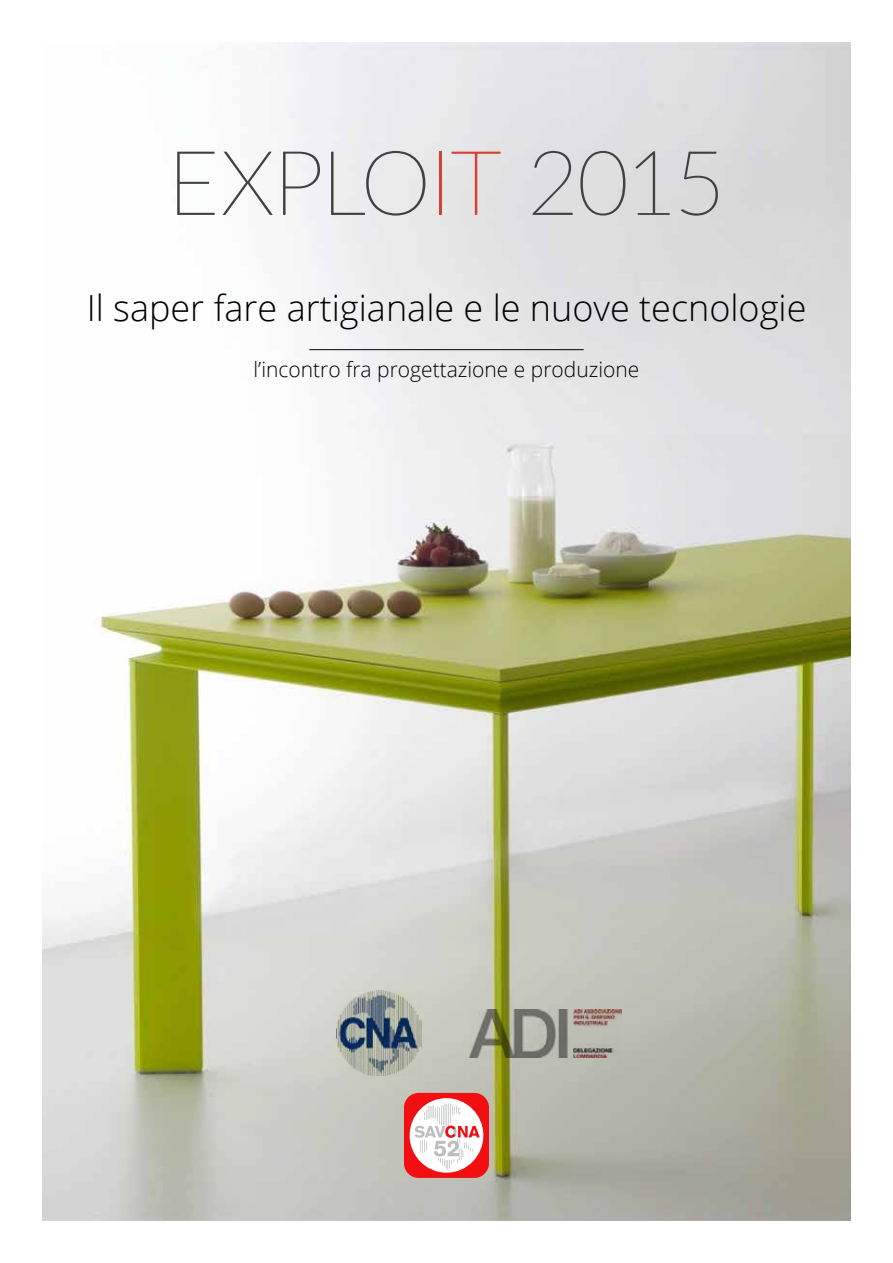
<style>
.page{position:relative;width:893px;height:1263px;background:#fff}
.page>*{position:absolute;margin:0;border:0;box-sizing:border-box;transform-origin:0 0}
.t1{font:100 90px "Lato";letter-spacing:-.025em;color:#414042}
.t2{font:300 36px "Open Sans";color:#000}
.t3{font:300 21px "Open Sans";color:#000}
.s1{color:#d54134}
</style>
<div class="page">
<img style="left:43px;top:43px;width:807px;height:1177px">
<hr style="left:309px;top:349px;width:275px;height:1px;background:#000">
<div style="left:404px;top:1093px;width:85px;height:85px;background:#f20f12;border-radius:15px"></div>
<div style="left:410px;top:1098px;width:73px;height:75px;background:#fff;border-radius:50%"></div>
<svg style="left:414px;top:1103px;width:66px;height:67px"></svg>
<img style="left:337px;top:991px;width:85px;height:85px">
<img style="left:470px;top:1009px;width:152px;height:48px">
<h1 class="t1" style="left:167px;top:121px;width:560px">EXPLO<span class="s1">IT</span> 2015</h1>
<p class="t2" style="left:87px;top:283px;width:721px">Il saper fare artigianale e le nuove tecnologie</p>
<p class="t3" style="left:254px;top:355px;width:387px">l’incontro fra progettazione e produzione</p>
</div>
